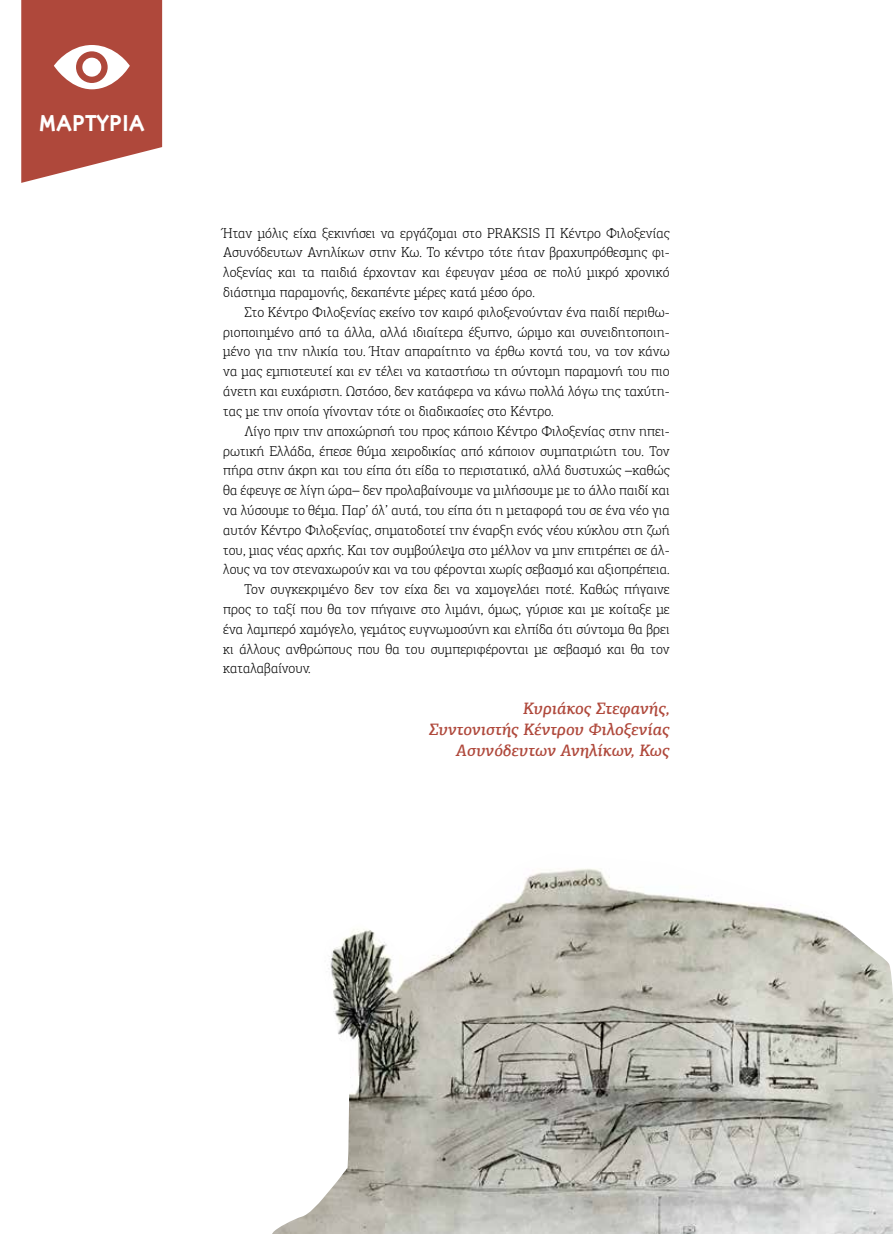
<style>
.page{position:relative;width:893px;height:1234px;background:#fff}
.page>*{position:absolute;margin:0;border:0;box-sizing:border-box;transform-origin:0 0}
.t1{font:700 23.25px "PF Textbook";color:#fff}
.t2{font:italic 500 16.5px/21px "PF Agora Slab Pro";color:#af483b;text-align:right}
.t3{font:300 14.25px/19.8px "PF Agora Slab Pro";color:#000;text-align:justify}
.s1{font-family:"PF Din Text"}
</style>
<div class="page">
<svg style="left:21px;top:0;width:141px;height:183px"></svg>
<img style="left:273px;top:868px;width:620px;height:365px">
<h1 class="t1" style="left:39px;top:110px;width:108px">ΜΑΡΤΥΡΙΑ</h1>
<p class="t3" style="left:223px;top:223px;width:448px">Ήταν μόλις είχα ξεκινήσει να εργάζομαι στο PRAKSIS Π Κέντρο Φιλοξενίας Ασυνόδευτων Ανηλίκων στην Κω. Το κέντρο τότε ήταν βραχυπρόθεσμης φι&shy;λοξενίας και τα παιδιά έρχονταν και έφευγαν μέσα σε πολύ μικρό χρονικό διάστημα παραμονής, δεκαπέντε μέρες κατά μέσο όρο.</p>
<p class="t3" style="left:223px;top:302px;width:448px;text-indent:21px">Στο Κέντρο Φιλοξενίας εκείνο τον καιρό φιλοξενούνταν ένα παιδί περιθω&shy;ριοποιημένο από τα άλλα, αλλά ιδιαίτερα έξυπνο, ώριμο και συνειδητοποιη&shy;μένο για την ηλικία του. Ήταν απαραίτητο να έρθω κοντά του, να τον κάνω να μας εμπιστευτεί και εν τέλει να καταστήσω τη σύντομη παραμονή του πιο άνετη και ευχάριστη. Ωστόσο, δεν κατάφερα να κάνω πολλά λόγω της ταχύτη&shy;τας με την οποία γίνονταν τότε οι διαδικασίες στο Κέντρο.</p>
<p class="t3" style="left:244px;top:421px;width:427px">Λίγο πριν την αποχώρησή του προς κάποιο Κέντρο Φιλοξενίας στην ηπει-</p>
<p class="t3" style="left:223px;top:441px;width:448px">ρωτική Ελλάδα, έπεσε θύμα χειροδικίας από κάποιον συμπατριώτη του. Τον</p>
<p class="t3" style="left:223px;top:460px;width:448px">πήρα στην άκρη και του είπα ότι είδα το περιστατικό, αλλά δυστυχώς <span class="s1">–</span>καθώς</p>
<p class="t3" style="left:223px;top:480px;width:448px">θα έφευγε σε λίγη ώρα<span class="s1">–</span> δεν προλαβαίνουμε να μιλήσουμε με το άλλο παιδί και</p>
<p class="t3" style="left:223px;top:500px;width:448px">να λύσουμε το θέμα. Παρ’ όλ’ αυτά, του είπα ότι η μεταφορά του σε ένα νέο για</p>
<p class="t3" style="left:223px;top:520px;width:448px">αυτόν Κέντρο Φιλοξενίας, σηματοδοτεί την έναρξη ενός νέου κύκλου στη ζωή</p>
<p class="t3" style="left:223px;top:539px;width:448px">του, μιας νέας αρχής. Και τον συμβούλεψα στο μέλλον να μην επιτρέπει σε άλ-</p>
<p class="t3" style="left:223px;top:559px;width:448px">λους να τον στεναχωρούν και να του φέρονται χωρίς σεβασμό και αξιοπρέπεια.</p>
<p class="t3" style="left:244px;top:579px;width:427px">Τον συγκεκριμένο δεν τον είχα δει να χαμογελάει ποτέ. Καθώς πήγαινε</p>
<p class="t3" style="left:223px;top:599px;width:448px">προς το ταξί που θα τον πήγαινε στο λιμάνι, όμως, γύρισε και με κοίταξε με</p>
<p class="t3" style="left:223px;top:619px;width:448px">ένα λαμπερό χαμόγελο, γεμάτος ευγνωμοσύνη και ελπίδα ότι σύντομα θα βρει</p>
<p class="t3" style="left:223px;top:638px;width:448px">κι άλλους ανθρώπους που θα του συμπεριφέρονται με σεβασμό και θα τον</p>
<p class="t3" style="left:223px;top:658px;width:89px">καταλαβαίνουν.</p>
<p class="t2" style="left:429px;top:698px;width:242px">Κυριάκος Στεφανής,<br>Συντονιστής Κέντρου Φιλοξενίας<br>Ασυνόδευτων Ανηλίκων, Κως</p>
</div>
